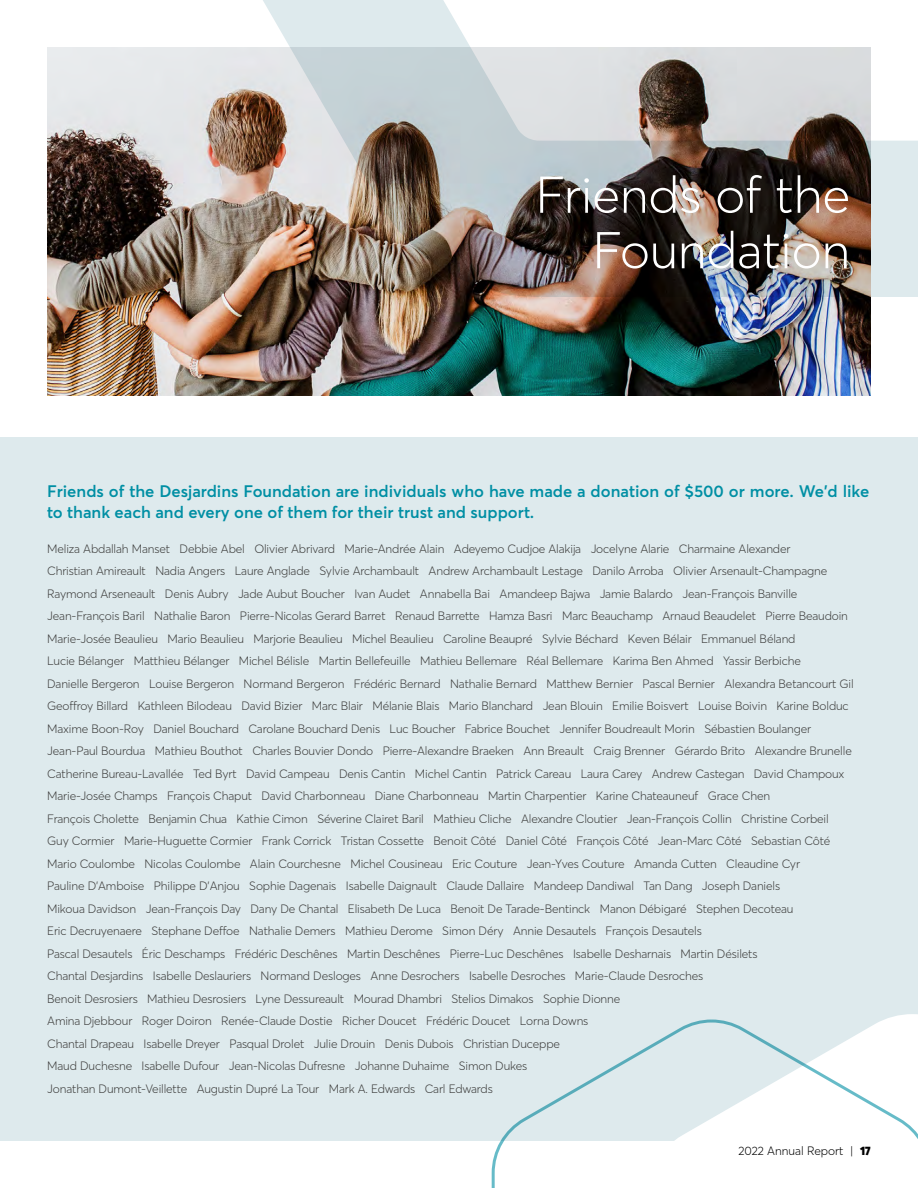
<style>
.page{position:relative;width:918px;height:1188px;background:#fff}
.page>*{position:absolute;margin:0;border:0;box-sizing:border-box;transform-origin:0 0}
.t1{font:300 51px/55.5px "Desjardins Sans";color:#fff;text-align:right}
.t2{font:600 16.5px/21px "Desjardins Sans";color:#008fa4}
.t3{font:300 12px/22.5px "Desjardins Sans";letter-spacing:-.01em;color:#3c3c3b}
.t4{font:300 12px "Desjardins Sans";color:#000}
.s1{font-weight:900}
</style>
<div class="page">
<div style="left:0;top:437px;width:918px;height:704px;background:#deeaed"></div>
<svg style="left:491px;top:1018px;width:427px;height:170px"></svg>
<img style="left:47px;top:47px;width:824px;height:348px">
<img style="left:83px;top:0;width:835px;height:297px">
<h1 class="t1" style="left:536px;top:167px;width:316px">Friends of the<br>Foundation</h1>
<h2 class="t2" style="left:47px;top:481px;width:824px">Friends of the Desjardins Foundation are individuals who have made a donation of $500 or more. We'd like to thank each and every one of them for their trust and support.</h2>
<p class="t3" style="left:47px;top:537px;width:808px">Meliza Abdallah Manset Debbie Abel Olivier Abrivard Marie-Andrée Alain Adeyemo Cudjoe Alakija Jocelyne Alarie Charmaine Alexander<br>Christian Amireault Nadia Angers Laure Anglade Sylvie Archambault Andrew Archambault Lestage Danilo Arroba Olivier Arsenault-Champagne Raymond Arseneault Denis Aubry Jade Aubut Boucher Ivan Audet Annabella Bai Amandeep Bajwa Jamie Balardo Jean-François Banville Jean-François Baril Nathalie Baron Pierre-Nicolas Gerard Barret Renaud Barrette Hamza Basri Marc Beauchamp Arnaud Beaudelet Pierre Beaudoin Marie-Josée Beaulieu Mario Beaulieu Marjorie Beaulieu Michel Beaulieu Caroline Beaupré Sylvie Béchard Keven Bélair Emmanuel Béland<br>Lucie Bélanger Matthieu Bélanger Michel Bélisle Martin Bellefeuille Mathieu Bellemare Réal Bellemare Karima Ben Ahmed Yassir Berbiche<br>Danielle Bergeron Louise Bergeron Normand Bergeron Frédéric Bernard Nathalie Bernard Matthew Bernier Pascal Bernier Alexandra Betancourt Gil Geoffroy Billard Kathleen Bilodeau David Bizier Marc Blair Mélanie Blais Mario Blanchard Jean Blouin Emilie Boisvert Louise Boivin Karine Bolduc Maxime Boon-Roy Daniel Bouchard Carolane Bouchard Denis Luc Boucher Fabrice Bouchet Jennifer Boudreault Morin Sébastien Boulanger Jean-Paul Bourdua Mathieu Bouthot Charles Bouvier Dondo Pierre-Alexandre Braeken Ann Breault Craig Brenner Gérardo Brito Alexandre Brunelle Catherine Bureau-Lavallée Ted Byrt David Campeau Denis Cantin Michel Cantin Patrick Careau Laura Carey Andrew Castegan David Champoux Marie-Josée Champs François Chaput David Charbonneau Diane Charbonneau Martin Charpentier Karine Chateauneuf Grace Chen<br>François Cholette Benjamin Chua Kathie Cimon Séverine Clairet Baril Mathieu Cliche Alexandre Cloutier Jean-François Collin Christine Corbeil<br>Guy Cormier Marie-Huguette Cormier Frank Corrick Tristan Cossette Benoit Côté Daniel Côté François Côté Jean-Marc Côté Sebastian Côté Mario Coulombe Nicolas Coulombe Alain Courchesne Michel Cousineau Eric Couture Jean-Yves Couture Amanda Cutten Cleaudine Cyr<br>Pauline D'Amboise Philippe D'Anjou Sophie Dagenais Isabelle Daignault Claude Dallaire Mandeep Dandiwal Tan Dang Joseph Daniels<br>Mikoua Davidson Jean-François Day Dany De Chantal Elisabeth De Luca Benoit De Tarade-Bentinck Manon Débigaré Stephen Decoteau<br>Eric Decruyenaere Stephane Deffoe Nathalie Demers Mathieu Derome Simon Déry Annie Desautels François Desautels<br>Pascal Desautels Éric Deschamps Frédéric Deschênes Martin Deschênes Pierre-Luc Deschênes Isabelle Desharnais Martin Désilets<br>Chantal Desjardins Isabelle Deslauriers Normand Desloges Anne Desrochers Isabelle Desroches Marie-Claude Desroches<br>Benoit Desrosiers Mathieu Desrosiers Lyne Dessureault Mourad Dhambri Stelios Dimakos Sophie Dionne<br>Amina Djebbour Roger Doiron Renée-Claude Dostie Richer Doucet Frédéric Doucet Lorna Downs<br>Chantal Drapeau Isabelle Dreyer Pasqual Drolet Julie Drouin Denis Dubois Christian Duceppe<br>Maud Duchesne Isabelle Dufour Jean-Nicolas Dufresne Johanne Duhaime Simon Dukes<br>Jonathan Dumont-Veillette Augustin Dupré La Tour Mark A. Edwards Carl Edwards</p>
<p class="t4" style="left:739px;top:1144px;width:134px">2022 Annual Report | <span class="s1">17</span></p>
</div>
